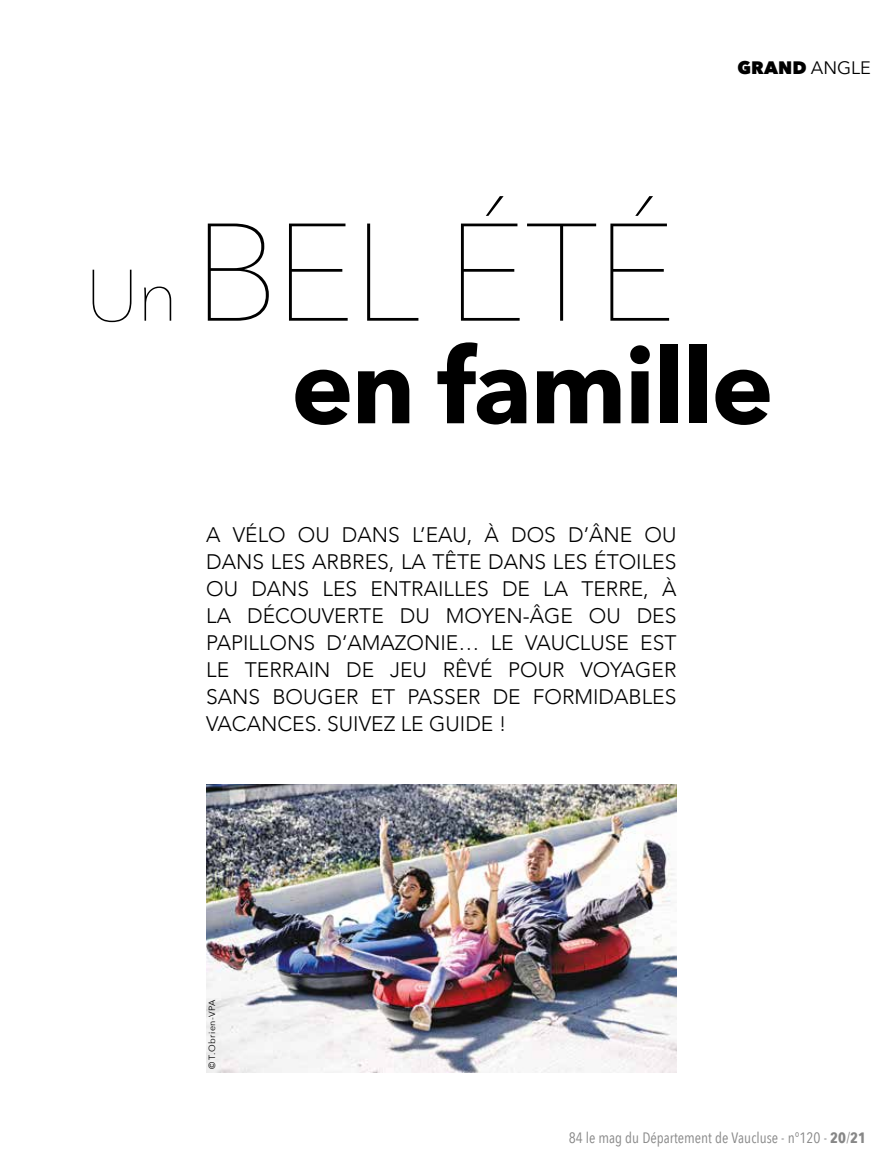
<style>
.page{position:relative;width:893px;height:1170px;background:#fff}
.page>*{position:absolute;margin:0;border:0;box-sizing:border-box;transform-origin:0 0}
.t1{font:200 137.1px "Avenir Next";letter-spacing:-.02em;color:#000}
.t2{font:700 104.25px "Avenir Next";letter-spacing:-.02em;color:#000}
.t3{font:300 21px/27px "Avenir";color:#000;text-align:justify}
.t4{font:800 18px "Avenir Next";color:#000}
.t5{font:15px "Avenir Next Condensed";color:#878787}
.t6{font:9px "Avenir Next";letter-spacing:.045em;color:#000}
.s1{font-weight:400}
.s2{font-size:72px}
.s3{font-weight:700}
</style>
<div class="page">
<img style="left:206px;top:784px;width:470px;height:288px">
<p class="t4" style="left:738px;top:56px;width:135px">GRAND <span class="s1">ANGLE</span></p>
<h1 class="t1" style="left:86px;top:157px;width:593px"><span class="s2">Un</span> BEL ÉTÉ</h1>
<h2 class="t2" style="left:291px;top:296px;width:484px">en famille</h2>
<p class="t3" style="left:206px;top:521px;width:472px">A VÉLO OU DANS L’EAU, À DOS D’ÂNE OU DANS LES ARBRES, LA TÊTE DANS LES ÉTOILES OU DANS LES ENTRAILLES DE LA TERRE, À LA DÉCOUVERTE DU MOYEN-ÂGE OU DES PAPILLONS D’AMAZONIE… LE VAUCLUSE EST LE TERRAIN DE JEU RÊVÉ POUR VOYAGER SANS BOUGER ET PASSER DE FORMIDABLES VACANCES. SUIVEZ LE GUIDE !</p>
<p class="t6" style="left:204px;top:1069px;width:71px;rotate:-90deg">© T.Obrien-VPA</p>
<p class="t5" style="left:569px;top:1124px;width:299px">84 le mag du Département de Vaucluse - n°120 - <span class="s3">20</span>/<span class="s3">21</span></p>
</div>
